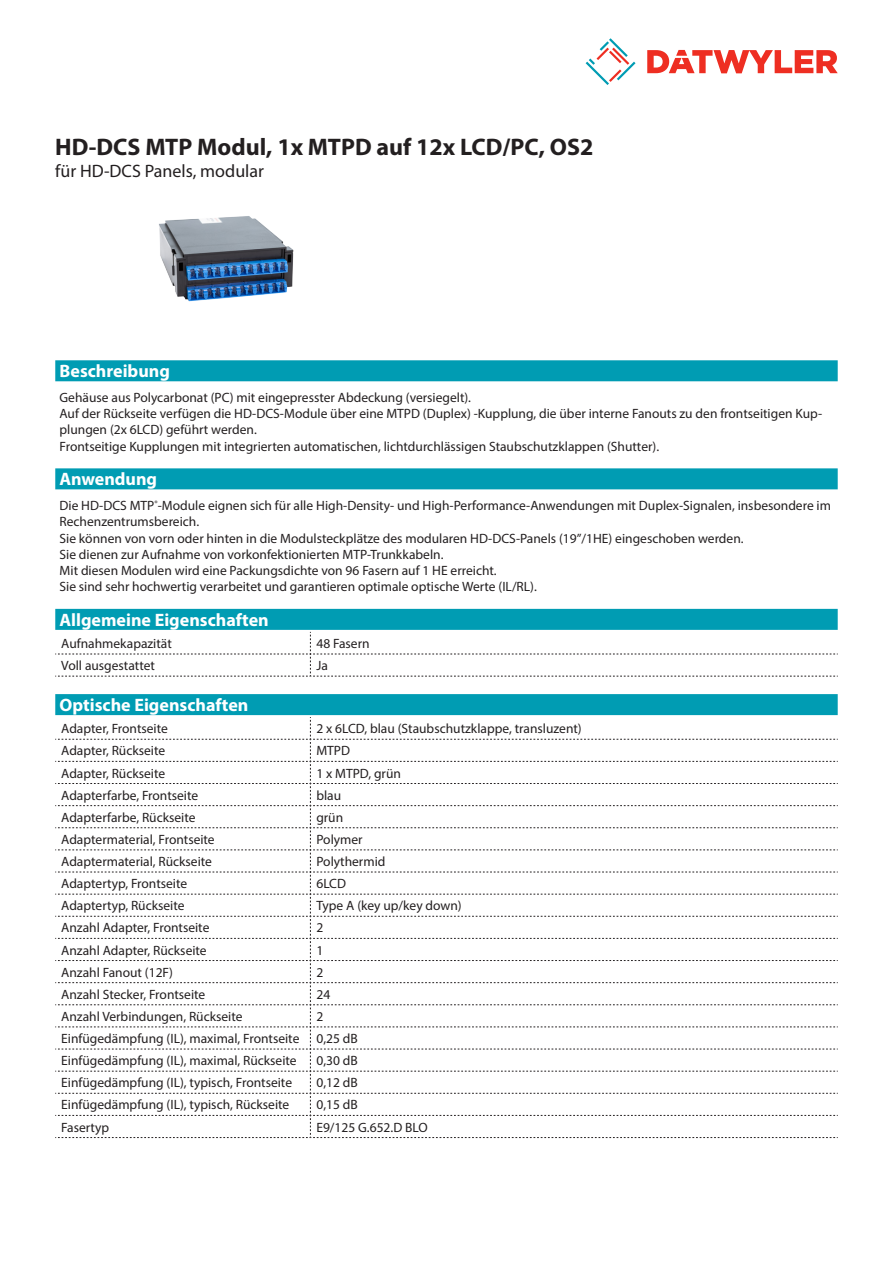
<style>
.page{position:relative;width:893px;height:1263px;background:#fff}
.page>*{position:absolute;margin:0;border:0;box-sizing:border-box;transform-origin:0 0}
.Product_Head{font:700 24px "Myriad Pro";color:#231f20}
.Standard_Head_Proper{font:700 18px "Myriad Pro";color:#fff}
.SubHead{font:18px "Myriad Pro";color:#231f20}
.Standard_text{font:13.5px/16.2px "Myriad Pro";color:#231f20}
.myriad_light_propert{font:13.5px "Myriad Pro";color:#231f20}
</style>
<div class="page">
<svg style="left:586px;top:38px;width:49px;height:47px"></svg>
<svg style="left:647px;top:50px;width:191px;height:23px"></svg>
<img style="left:159px;top:216px;width:135px;height:86px">
<div style="left:55px;top:360px;width:783px;height:21px;background:#009cb3"></div>
<div style="left:55px;top:468px;width:783px;height:21px;background:#009cb3"></div>
<div style="left:55px;top:609px;width:783px;height:21px;background:#009cb3"></div>
<svg style="left:55px;top:632px;width:783px;height:45px"></svg>
<div style="left:55px;top:694px;width:783px;height:21px;background:#009cb3"></div>
<svg style="left:55px;top:717px;width:783px;height:421px"></svg>
<p class="Product_Head" style="left:55px;top:131px;width:540px">HD-DCS MTP Modul, 1x MTPD auf 12x LCD/PC, OS2</p>
<p class="SubHead" style="left:55px;top:160px;width:210px">für HD-DCS Panels, modular</p>
<p class="Standard_Head_Proper" style="left:60px;top:359px;width:112px">Beschreibung</p>
<p class="Standard_text" style="left:60px;top:389px;width:764px">Gehäuse aus Polycarbonat (PC) mit eingepresster Abdeckung (versiegelt).<br>Auf der Rückseite verfügen die HD-DCS-Module über eine MTPD (Duplex) -Kupplung, die über interne Fanouts zu den frontseitigen Kup&shy;plungen (2x 6LCD) geführt werden.<br>Frontseitige Kupplungen mit integrierten automatischen, lichtdurchlässigen Staubschutzklappen (Shutter).</p>
<p class="Standard_Head_Proper" style="left:60px;top:468px;width:99px">Anwendung</p>
<p class="Standard_text" style="left:60px;top:497px;width:773px">Die HD-DCS MTP<sup>®</sup>-Module eignen sich für alle High-Density- und High-Performance-Anwendungen mit Duplex-Signalen, insbesondere im Rechenzentrumsbereich.<br>Sie können von vorn oder hinten in die Modulsteckplätze des modularen HD-DCS-Panels (19”/1HE) eingeschoben werden.<br>Sie dienen zur Aufnahme von vorkonfektionierten MTP-Trunkkabeln.<br>Mit diesen Modulen wird eine Packungsdichte von 96 Fasern auf 1 HE erreicht.<br>Sie sind sehr hochwertig verarbeitet und garantieren optimale optische Werte (IL/RL).</p>
<p class="Standard_Head_Proper" style="left:60px;top:608px;width:211px">Allgemeine Eigenschaften</p>
<p class="myriad_light_propert" style="left:61px;top:635px;width:112px">Aufnahmekapazität</p>
<p class="myriad_light_propert" style="left:316px;top:635px;width:55px">48 Fasern</p>
<p class="myriad_light_propert" style="left:61px;top:657px;width:95px">Voll ausgestattet</p>
<p class="myriad_light_propert" style="left:316px;top:657px;width:13px">Ja</p>
<p class="Standard_Head_Proper" style="left:60px;top:693px;width:190px">Optische Eigenschaften</p>
<p class="myriad_light_propert" style="left:61px;top:720px;width:108px">Adapter, Frontseite</p>
<p class="myriad_light_propert" style="left:316px;top:720px;width:267px">2 x 6LCD, blau (Staubschutzklappe, transluzent)</p>
<p class="myriad_light_propert" style="left:61px;top:742px;width:105px">Adapter, Rückseite</p>
<p class="myriad_light_propert" style="left:316px;top:742px;width:35px">MTPD</p>
<p class="myriad_light_propert" style="left:61px;top:765px;width:105px">Adapter, Rückseite</p>
<p class="myriad_light_propert" style="left:316px;top:765px;width:86px">1 x MTPD, grün</p>
<p class="myriad_light_propert" style="left:61px;top:787px;width:138px">Adapterfarbe, Frontseite</p>
<p class="myriad_light_propert" style="left:316px;top:787px;width:26px">blau</p>
<p class="myriad_light_propert" style="left:61px;top:809px;width:136px">Adapterfarbe, Rückseite</p>
<p class="myriad_light_propert" style="left:316px;top:809px;width:28px">grün</p>
<p class="myriad_light_propert" style="left:61px;top:831px;width:155px">Adaptermaterial, Frontseite</p>
<p class="myriad_light_propert" style="left:316px;top:831px;width:48px">Polymer</p>
<p class="myriad_light_propert" style="left:61px;top:853px;width:152px">Adaptermaterial, Rückseite</p>
<p class="myriad_light_propert" style="left:316px;top:853px;width:71px">Polythermid</p>
<p class="myriad_light_propert" style="left:61px;top:875px;width:127px">Adaptertyp, Frontseite</p>
<p class="myriad_light_propert" style="left:316px;top:875px;width:31px">6LCD</p>
<p class="myriad_light_propert" style="left:61px;top:897px;width:125px">Adaptertyp, Rückseite</p>
<p class="myriad_light_propert" style="left:316px;top:897px;width:147px">Type A (key up/key down)</p>
<p class="myriad_light_propert" style="left:61px;top:919px;width:150px">Anzahl Adapter, Frontseite</p>
<p class="myriad_light_propert" style="left:316px;top:919px;width:8px">2</p>
<p class="myriad_light_propert" style="left:61px;top:942px;width:147px">Anzahl Adapter, Rückseite</p>
<p class="myriad_light_propert" style="left:316px;top:942px;width:8px">1</p>
<p class="myriad_light_propert" style="left:61px;top:964px;width:113px">Anzahl Fanout (12F)</p>
<p class="myriad_light_propert" style="left:316px;top:964px;width:8px">2</p>
<p class="myriad_light_propert" style="left:61px;top:986px;width:146px">Anzahl Stecker, Frontseite</p>
<p class="myriad_light_propert" style="left:316px;top:986px;width:15px">24</p>
<p class="myriad_light_propert" style="left:61px;top:1008px;width:183px">Anzahl Verbindungen, Rückseite</p>
<p class="myriad_light_propert" style="left:316px;top:1008px;width:8px">2</p>
<p class="myriad_light_propert" style="left:61px;top:1030px;width:240px">Einfügedämpfung (IL), maximal, Frontseite</p>
<p class="myriad_light_propert" style="left:316px;top:1030px;width:43px">0,25 dB</p>
<p class="myriad_light_propert" style="left:61px;top:1052px;width:237px">Einfügedämpfung (IL), maximal, Rückseite</p>
<p class="myriad_light_propert" style="left:316px;top:1052px;width:43px">0,30 dB</p>
<p class="myriad_light_propert" style="left:61px;top:1074px;width:232px">Einfügedämpfung (IL), typisch, Frontseite</p>
<p class="myriad_light_propert" style="left:316px;top:1074px;width:43px">0,12 dB</p>
<p class="myriad_light_propert" style="left:61px;top:1096px;width:230px">Einfügedämpfung (IL), typisch, Rückseite</p>
<p class="myriad_light_propert" style="left:316px;top:1096px;width:43px">0,15 dB</p>
<p class="myriad_light_propert" style="left:61px;top:1119px;width:49px">Fasertyp</p>
<p class="myriad_light_propert" style="left:316px;top:1119px;width:113px">E9/125 G.652.D BLO</p>
</div>
